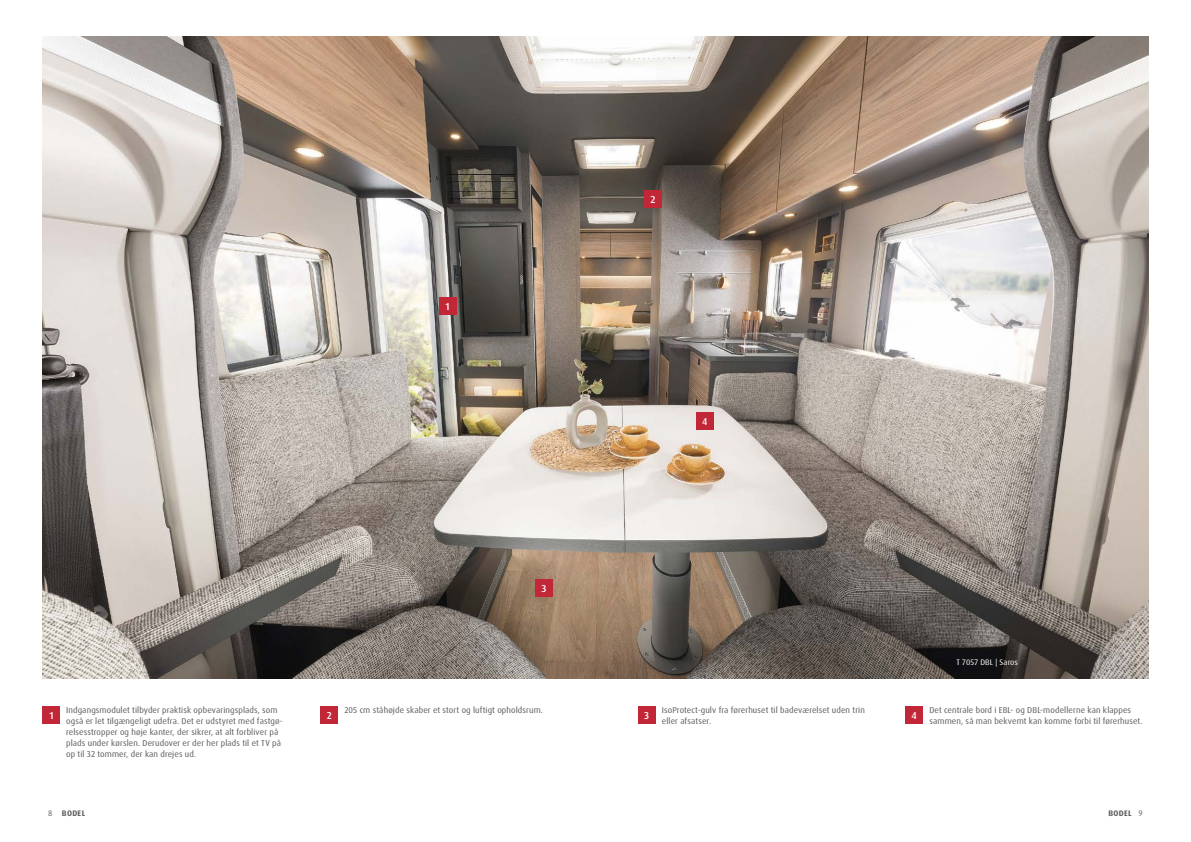
<style>
.page{position:relative;width:1191px;height:842px;background:#fff}
.page>*{position:absolute;margin:0;border:0;box-sizing:border-box;transform-origin:0 0}
.t1{font:500 10px "Dax Pro";color:#fff}
.t2{font:8.5px/11px "Dax Pro";letter-spacing:.015em;color:#58595b}
.t3{font:8px "Dax Pro";letter-spacing:.02em;color:#fff}
.t4{font:700 8px "Dax Pro";letter-spacing:.04em;color:#58595b}
.s1{font-weight:400}
</style>
<div class="page">
<img style="left:43px;top:37px;width:1105px;height:641px">
<div style="left:320px;top:706px;width:18px;height:18px;background:#c12736"></div>
<div style="left:43px;top:706px;width:17px;height:18px;background:#c12736"></div>
<div style="left:638px;top:706px;width:17px;height:18px;background:#c12736"></div>
<div style="left:905px;top:706px;width:18px;height:18px;background:#c12736"></div>
<div style="left:644px;top:190px;width:18px;height:18px;background:#c12736"></div>
<div style="left:535px;top:579px;width:18px;height:18px;background:#c12736"></div>
<div style="left:695px;top:412px;width:18px;height:18px;background:#c12736"></div>
<div style="left:439px;top:297px;width:17px;height:18px;background:#c12736"></div>
<p class="t1" style="left:445px;top:300px;width:6px">1</p>
<p class="t1" style="left:541px;top:582px;width:6px">3</p>
<p class="t1" style="left:650px;top:193px;width:7px">2</p>
<p class="t1" style="left:702px;top:415px;width:7px">4</p>
<p class="t3" style="left:956px;top:657px;width:63px">T 7057 DBL | Saros</p>
<p class="t2" style="left:66px;top:705px;width:213px">Indgangsmodulet tilbyder praktisk opbevaringsplads, som</p>
<p class="t2" style="left:344px;top:705px;width:200px">205 cm ståhøjde skaber et stort og luftigt opholdsrum.</p>
<p class="t2" style="left:66px;top:716px;width:218px">også er let tilgængeligt udefra. Det er udstyret med fastgø&shy;relsesstropper og høje kanter, der sikrer, at alt forbliver på plads under kørslen. Derudover er der her plads til et TV på op til 32 tommer, der kan drejes ud.</p>
<p class="t2" style="left:662px;top:705px;width:205px">IsoProtect-gulv fra førerhuset til badeværelset uden trin eller afsatser.</p>
<p class="t2" style="left:929px;top:705px;width:215px">Det centrale bord i EBL- og DBL-modellerne kan klappes sammen, så man bekvemt kan komme forbi til førerhuset.</p>
<p class="t1" style="left:49px;top:709px;width:6px">1</p>
<p class="t1" style="left:327px;top:709px;width:7px">2</p>
<p class="t1" style="left:644px;top:709px;width:6px">3</p>
<p class="t1" style="left:911px;top:709px;width:7px">4</p>
<p class="t4" style="left:48px;top:808px;width:38px"><span class="s1">8</span> BODEL</p>
<p class="t4" style="left:1108px;top:808px;width:36px">BODEL <span class="s1">9</span></p>
</div>
